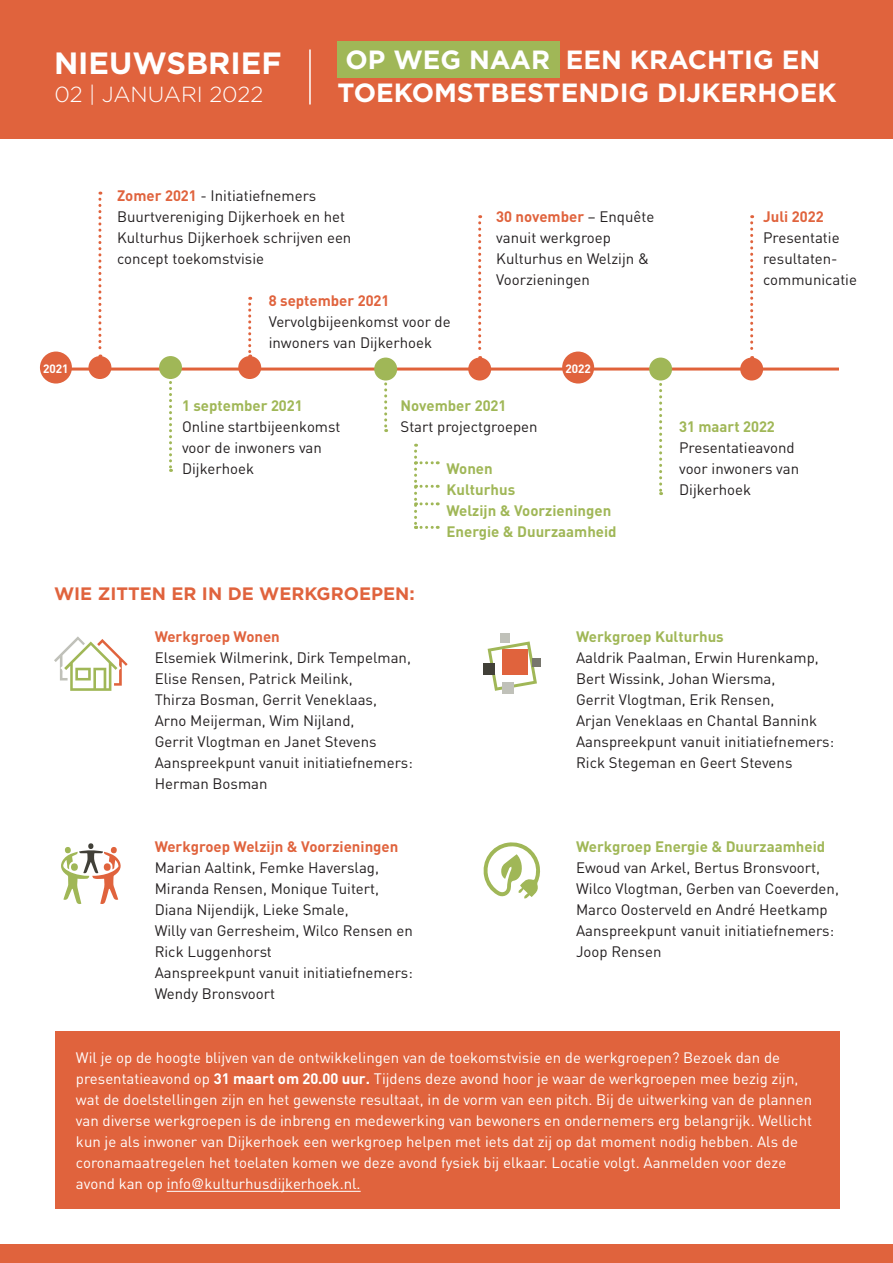
<style>
.page{position:relative;width:893px;height:1263px;background:#fff}
.page>*{position:absolute;margin:0;border:0;box-sizing:border-box;transform-origin:0 0}
.t1{font:700 30.75px "Gotham";color:#fff}
.t2{font:700 26.4px/32.7px "Gotham";color:#fff}
.t3{font:300 21.75px "Gotham";color:#fff}
.t4{font:700 18px "Gotham";color:#e0633d}
.t5{font:15px/21px "Adi Haus";color:#231f20}
.t6{font:15px/21px "Adi Haus";color:#fff}
.t7{font:700 15px/21px "Adi Haus";color:#a0b757}
.t8{font:700 15px "Adi Haus";color:#e0633d}
.t9{font:700 12px "Adi Haus";color:#fff}
.s1{font-weight:700;color:#e0633d}
.s2{font-weight:700}
</style>
<div class="page">
<svg style="left:483px;top:842px;width:57px;height:56px"></svg>
<svg style="left:61px;top:843px;width:60px;height:61px"></svg>
<svg style="left:488px;top:641px;width:49px;height:50px"></svg>
<div style="left:533px;top:658px;width:8px;height:9px;background:#77766d"></div>
<div style="left:502px;top:682px;width:12px;height:12px;background:#c0c1b9"></div>
<div style="left:500px;top:633px;width:9px;height:10px;background:#c0c1b9"></div>
<div style="left:484px;top:663px;width:11px;height:12px;background:#414038"></div>
<div style="left:0;top:0;width:893px;height:138px;background:#e0633d"></div>
<div style="left:338px;top:41px;width:222px;height:36px;background:#a0b757"></div>
<hr style="left:309px;top:49px;width:2px;height:56px;background:#fff">
<div style="left:0;top:1244px;width:893px;height:19px;background:#e0633d"></div>
<hr style="left:59px;top:368px;width:780px;height:3px;background:#e0623a">
<div style="left:40px;top:352px;width:32px;height:31px;background:#e0633d;border-radius:50%"></div>
<div style="left:88px;top:356px;width:23px;height:23px;background:#e0633d;border-radius:50%"></div>
<div style="left:238px;top:356px;width:23px;height:23px;background:#e0633d;border-radius:50%"></div>
<div style="left:468px;top:358px;width:23px;height:22px;background:#e0633d;border-radius:50%"></div>
<div style="left:740px;top:358px;width:23px;height:22px;background:#e0633d;border-radius:50%"></div>
<div style="left:159px;top:356px;width:23px;height:23px;background:#a0b757;border-radius:50%"></div>
<div style="left:374px;top:358px;width:23px;height:22px;background:#a0b757;border-radius:50%"></div>
<div style="left:649px;top:358px;width:23px;height:22px;background:#a0b757;border-radius:50%"></div>
<div style="left:562px;top:352px;width:32px;height:31px;background:#e0633d;border-radius:50%"></div>
<svg style="left:98px;top:192px;width:3px;height:165px"></svg>
<svg style="left:248px;top:297px;width:3px;height:59px"></svg>
<svg style="left:478px;top:215px;width:3px;height:143px"></svg>
<svg style="left:750px;top:215px;width:3px;height:143px"></svg>
<svg style="left:169px;top:381px;width:3px;height:91px"></svg>
<svg style="left:384px;top:380px;width:3px;height:52px"></svg>
<svg style="left:414px;top:444px;width:24px;height:85px"></svg>
<svg style="left:659px;top:380px;width:3px;height:115px"></svg>
<svg style="left:54px;top:636px;width:74px;height:55px"></svg>
<div style="left:55px;top:1031px;width:785px;height:178px;background:#e0633d"></div>
<hr style="left:167px;top:1191px;width:194px;height:1px;background:#fff">
<h1 class="t1" style="left:54px;top:45px;width:229px">NIEUWSBRIEF</h1>
<h3 class="t3" style="left:54px;top:83px;width:210px">02 | JANUARI 2022</h3>
<h2 class="t2" style="left:338px;top:43px;width:500px">OP WEG NAAR EEN KRACHTIG EN<br>TOEKOMSTBESTENDIG DIJKERHOEK</h2>
<p class="t5" style="left:117px;top:185px;width:236px"><span class="s1">Zomer 2021</span> - Initiatiefnemers<br>Buurtvereniging Dijkerhoek en het<br>Kulturhus Dijkerhoek schrijven een concept toekomstvisie</p>
<p class="t8" style="left:269px;top:291px;width:122px">8 september 2021</p>
<p class="t5" style="left:269px;top:311px;width:183px">Vervolgbijeenkomst voor de inwoners van Dijkerhoek</p>
<p class="t5" style="left:496px;top:206px;width:160px"><span class="s1">30 november</span> – Enquête vanuit werkgroep<br>Kulturhus en Welzijn &amp;<br>Voorzieningen</p>
<p class="t9" style="left:43px;top:360px;width:27px">2021</p>
<p class="t9" style="left:565px;top:360px;width:27px">2022</p>
<p class="t7" style="left:182px;top:394px;width:122px">1 september 2021</p>
<p class="t5" style="left:182px;top:416px;width:160px">Online startbijeenkomst voor de inwoners van<br>Dijkerhoek</p>
<p class="t7" style="left:401px;top:394px;width:107px">November 2021</p>
<p class="t5" style="left:401px;top:416px;width:139px">Start projectgroepen</p>
<p class="t7" style="left:446px;top:457px;width:172px">Wonen<br>Kulturhus<br>Welzijn &amp; Voorzieningen<br>Energie &amp; Duurzaamheid</p>
<p class="t8" style="left:763px;top:207px;width:62px">Juli 2022</p>
<p class="t5" style="left:763px;top:227px;width:95px">Presentatie resultaten&shy;communicatie</p>
<p class="t7" style="left:679px;top:415px;width:97px">31 maart 2022</p>
<p class="t5" style="left:679px;top:437px;width:122px">Presentatieavond voor inwoners van<br>Dijkerhoek</p>
<p class="t4" style="left:54px;top:583px;width:362px">WIE ZITTEN ER IN DE WERKGROEPEN:</p>
<p class="t8" style="left:155px;top:627px;width:127px">Werkgroep Wonen</p>
<p class="t5" style="left:155px;top:647px;width:260px">Elsemiek Wilmerink, Dirk Tempelman,<br>Elise Rensen, Patrick Meilink,<br>Thirza Bosman, Gerrit Veneklaas,<br>Arno Meijerman, Wim Nijland,<br>Gerrit Vlogtman en Janet Stevens<br>Aanspreekpunt vanuit initiatiefnemers:<br>Herman Bosman</p>
<p class="t8" style="left:155px;top:837px;width:245px">Werkgroep Welzijn &amp; Voorzieningen</p>
<p class="t5" style="left:155px;top:857px;width:260px">Marian Aaltink, Femke Haverslag,<br>Miranda Rensen, Monique Tuitert,<br>Diana Nijendijk, Lieke Smale,<br>Willy van Gerresheim, Wilco Rensen en<br>Rick Luggenhorst<br>Aanspreekpunt vanuit initiatiefnemers:<br>Wendy Bronsvoort</p>
<p class="t7" style="left:576px;top:625px;width:149px">Werkgroep Kulturhus</p>
<p class="t5" style="left:576px;top:647px;width:260px">Aaldrik Paalman, Erwin Hurenkamp, Bert Wissink, Johan Wiersma,<br>Gerrit Vlogtman, Erik Rensen,<br>Arjan Veneklaas en Chantal Bannink Aanspreekpunt vanuit initiatiefnemers:<br>Rick Stegeman en Geert Stevens</p>
<p class="t7" style="left:576px;top:835px;width:251px">Werkgroep Energie &amp; Duurzaamheid</p>
<p class="t5" style="left:576px;top:857px;width:264px">Ewoud van Arkel, Bertus Bronsvoort, Wilco Vlogtman, Gerben van Coeverden, Marco Oosterveld en André Heetkamp Aanspreekpunt vanuit initiatiefnemers:<br>Joop Rensen</p>
<p class="t6" style="left:76px;top:1047px;width:738px">Wil je op de hoogte blijven van de ontwikkelingen van de toekomstvisie en de werkgroepen? Bezoek dan de presentatieavond op <span class="s2">31 maart om 20.00 uur.</span> Tijdens deze avond hoor je waar de werkgroepen mee bezig zijn, wat de doelstellingen zijn en het gewenste resultaat, in de vorm van een pitch. Bij de uitwerking van de plannen van diverse werkgroepen is de inbreng en medewerking van bewoners en ondernemers erg belangrijk. Wellicht kun je als inwoner van Dijkerhoek een werkgroep helpen met iets dat zij op dat moment nodig hebben. Als de coronamaatregelen het toelaten komen we deze avond fysiek bij elkaar. Locatie volgt. Aanmelden voor deze avond kan op info@kulturhusdijkerhoek.nl.</p>
</div>
